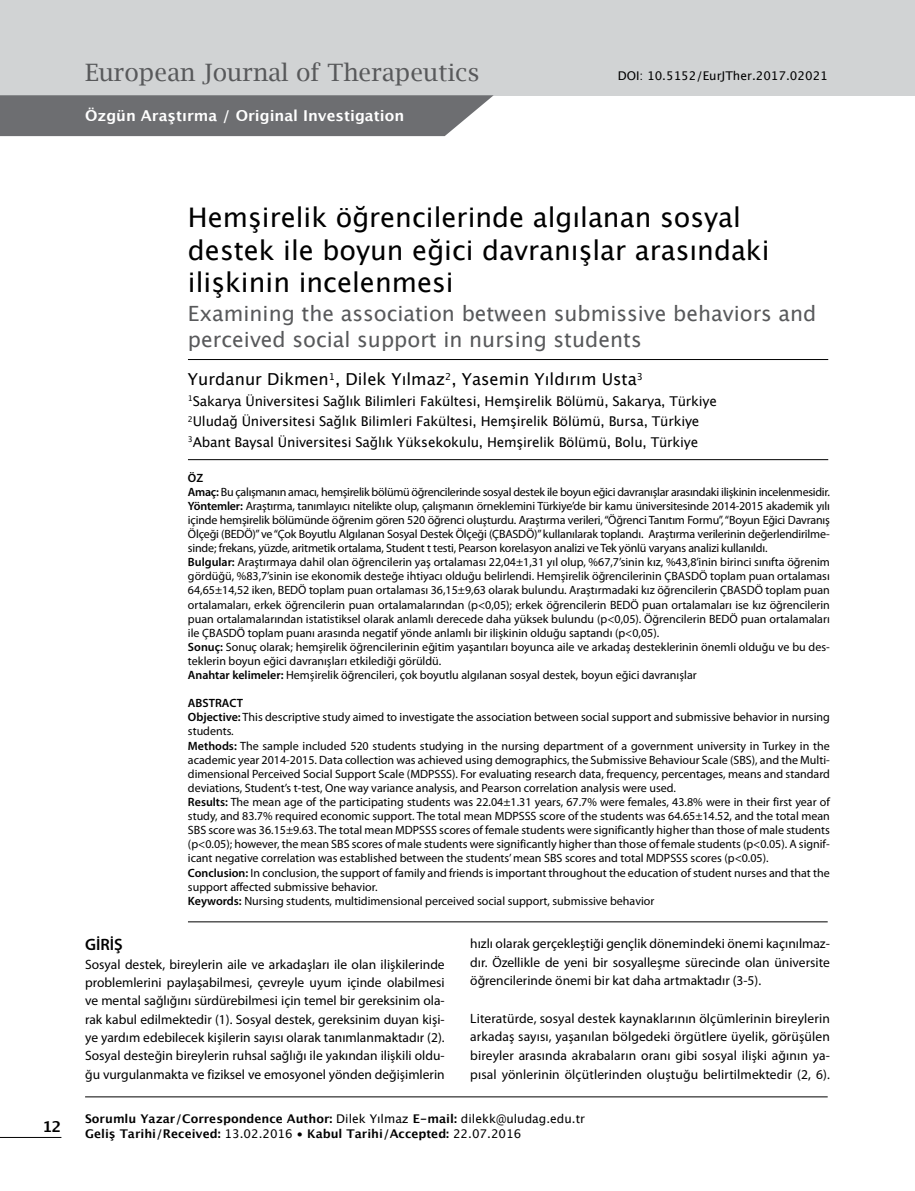
<style>
.page{position:relative;width:915px;height:1191px;background:#fff}
.page>*{position:absolute;margin:0;border:0;box-sizing:border-box;transform-origin:0 0}
.t1{font:27px/32.4px "Lucida Grande";color:#000}
.t2{font:24px "Lucida Bright";color:#58595b}
.t3{font:21px/25.2px "Lucida Grande";color:#58595b}
.t4{font:16.5px "Lucida Grande";color:#000}
.t5{font:600 16.5px "Myriad Pro";color:#000}
.t6{font:700 15px "Lucida Grande";color:#fff}
.t7{font:700 15px "Lucida Grande";color:#000}
.t8{font:13.5px/18.3px "Myriad Pro";color:#000;text-align:justify}
.t9{font:13.5px/20.4px "Lucida Grande";letter-spacing:-.015em;color:#000}
.t10{font:12px/14.1px "Myriad Pro";color:#000}
.t11{font:700 12px/14.4px "Lucida Grande";color:#000}
.t12{font:12px "Lucida Grande";color:#000}
.s1{font-weight:600}
.s2{font-weight:400}
</style>
<div class="page">
<div style="left:0;top:0;width:914px;height:95px;background:#d1d3d4"></div>
<hr style="left:188px;top:359px;width:640px;height:1px;background:#000">
<hr style="left:188px;top:459px;width:640px;height:1px;background:#000">
<hr style="left:85px;top:1096px;width:742px;height:1px;background:#000">
<hr style="left:188px;top:921px;width:639px;height:1px;background:#000">
<svg style="left:0;top:95px;width:493px;height:41px;background:#747578"></svg>
<hr style="left:0;top:1137px;width:61px;height:1px;background:#000">
<h2 class="t2" style="left:85px;top:58px;width:395px">European Journal of Therapeutics</h2>
<p class="t12" style="left:617px;top:68px;width:211px">DOI: 10.5152/EurJTher.2017.02021</p>
<p class="t6" style="left:85px;top:103px;width:320px">Özgün Araştırma / Original Investigation</p>
<p class="t7" style="left:42px;top:1114px;width:20px">12</p>
<h1 class="t1" style="left:188px;top:202px;width:583px">Hemşirelik öğrencilerinde algılanan sosyal destek ile boyun eğici davranışlar arasındaki ilişkinin incelenmesi</h1>
<h3 class="t3" style="left:188px;top:301px;width:629px">Examining the association between submissive behaviors and perceived social support in nursing students</h3>
<h3 class="t4" style="left:188px;top:370px;width:456px">Yurdanur Dikmen<sup>1</sup>, Dilek Yılmaz<sup>2</sup>, Yasemin Yıldırım Usta<sup>3</sup></h3>
<p class="t9" style="left:188px;top:391px;width:530px"><sup>1</sup>Sakarya Üniversitesi Sağlık Bilimleri Fakültesi, Hemşirelik Bölümü, Sakarya, Türkiye<br><sup>2</sup>Uludağ Üniversitesi Sağlık Bilimleri Fakültesi, Hemşirelik Bölümü, Bursa, Türkiye<br><sup>3</sup>Abant Baysal Üniversitesi Sağlık Yüksekokulu, Hemşirelik Bölümü, Bolu, Türkiye</p>
<p class="t10" style="left:188px;top:470px;width:643px"><span class="s1">ÖZ<br>Amaç:</span> Bu çalışmanın amacı, hemşirelik bölümü öğrencilerinde sosyal destek ile boyun eğici davranışlar arasındaki ilişkinin incelenmesidir.<br><span class="s1">Yöntemler:</span> Araştırma, tanımlayıcı nitelikte olup, çalışmanın örneklemini Türkiye’de bir kamu üniversitesinde 2014-2015 akademik yılı içinde hemşirelik bölümünde öğrenim gören 520 öğrenci oluşturdu. Araştırma verileri, “Öğrenci Tanıtım Formu”, “Boyun Eğici Davranış Ölçeği (BEDÖ)” ve “Çok Boyutlu Algılanan Sosyal Destek Ölçeği (ÇBASDÖ)” kullanılarak toplandı. Araştırma verilerinin değerlendirilme&shy;sinde; frekans, yüzde, aritmetik ortalama, Student t testi, Pearson korelasyon analizi ve Tek yönlü varyans analizi kullanıldı.<br><span class="s1">Bulgular:</span> Araştırmaya dahil olan öğrencilerin yaş ortalaması 22,04±1,31 yıl olup, %67,7’sinin kız, %43,8’inin birinci sınıfta öğrenim gördüğü, %83,7’sinin ise ekonomik desteğe ihtiyacı olduğu belirlendi. Hemşirelik öğrencilerinin ÇBASDÖ toplam puan ortalaması 64,65±14,52 iken, BEDÖ toplam puan ortalaması 36,15±9,63 olarak bulundu. Araştırmadaki kız öğrencilerin ÇBASDÖ toplam puan ortalamaları, erkek öğrencilerin puan ortalamalarından (p&lt;0,05); erkek öğrencilerin BEDÖ puan ortalamaları ise kız öğrencilerin puan ortalamalarından istatistiksel olarak anlamlı derecede daha yüksek bulundu (p&lt;0,05). Öğrencilerin BEDÖ puan ortalamaları ile ÇBASDÖ toplam puanı arasında negatif yönde anlamlı bir ilişkinin olduğu saptandı (p&lt;0,05).<br><span class="s1">Sonuç:</span> Sonuç olarak; hemşirelik öğrencilerinin eğitim yaşantıları boyunca aile ve arkadaş desteklerinin önemli olduğu ve bu des&shy;teklerin boyun eğici davranışları etkilediği görüldü.<br><span class="s1">Anahtar kelimeler:</span> Hemşirelik öğrencileri, çok boyutlu algılanan sosyal destek, boyun eğici davranışlar</p>
<p class="t10" style="left:188px;top:696px;width:643px"><span class="s1">ABSTRACT<br>Objective:</span> This descriptive study aimed to investigate the association between social support and submissive behavior in nursing students.<br><span class="s1">Methods:</span> The sample included 520 students studying in the nursing department of a government university in Turkey in the academic year 2014-2015. Data collection was achieved using demographics, the Submissive Behaviour Scale (SBS), and the Multi&shy;dimensional Perceived Social Support Scale (MDPSSS). For evaluating research data, frequency, percentages, means and standard deviations, Student’s t-test, One way variance analysis, and Pearson correlation analysis were used.<br><span class="s1">Results:</span> The mean age of the participating students was 22.04±1.31 years, 67.7% were females, 43.8% were in their first year of study, and 83.7% required economic support. The total mean MDPSSS score of the students was 64.65±14.52, and the total mean SBS score was 36.15±9.63. The total mean MDPSSS scores of female students were significantly higher than those of male students (p&lt;0.05); however, the mean SBS scores of male students were significantly higher than those of female students (p&lt;0.05). A signif&shy;icant negative correlation was established between the students’ mean SBS scores and total MDPSSS scores (p&lt;0.05).<br><span class="s1">Conclusion:</span> In conclusion, the support of family and friends is important throughout the education of student nurses and that the support affected submissive behavior.<br><span class="s1">Keywords:</span> Nursing students, multidimensional perceived social support, submissive behavior</p>
<h3 class="t5" style="left:85px;top:934px;width:39px">GİRİŞ</h3>
<p class="t8" style="left:85px;top:954px;width:361px">Sosyal destek, bireylerin aile ve arkadaşları ile olan ilişkilerinde problemlerini paylaşabilmesi, çevreyle uyum içinde olabilmesi ve mental sağlığını sürdürebilmesi için temel bir gereksinim ola&shy;rak kabul edilmektedir (1). Sosyal destek, gereksinim duyan kişi&shy;ye yardım edebilecek kişilerin sayısı olarak tanımlanmaktadır (2).<br>Sosyal desteğin bireylerin ruhsal sağlığı ile yakından ilişkili oldu&shy;ğu vurgulanmakta ve fiziksel ve emosyonel yönden değişimlerin</p>
<p class="t8" style="left:470px;top:934px;width:361px">hızlı olarak gerçekleştiği gençlik dönemindeki önemi kaçınılmaz&shy;dır. Özellikle de yeni bir sosyalleşme sürecinde olan üniversite öğrencilerinde önemi bir kat daha artmaktadır (3-5).</p>
<p class="t8" style="left:470px;top:1008px;width:361px">Literatürde, sosyal destek kaynaklarının ölçümlerinin bireylerin arkadaş sayısı, yaşanılan bölgedeki örgütlere üyelik, görüşülen bireyler arasında akrabaların oranı gibi sosyal ilişki ağının ya&shy;pısal yönlerinin ölçütlerinden oluştuğu belirtilmektedir (2, 6).</p>
<p class="t11" style="left:85px;top:1111px;width:501px">Sorumlu Yazar/Correspondence Author: <span class="s2">Dilek Yılmaz</span> E-mail: <span class="s2">dilekk@uludag.edu.tr<br></span>Geliş Tarihi/Received: <span class="s2">13.02.2016 •</span> Kabul Tarihi/Accepted: <span class="s2">22.07.2016</span></p>
</div>
